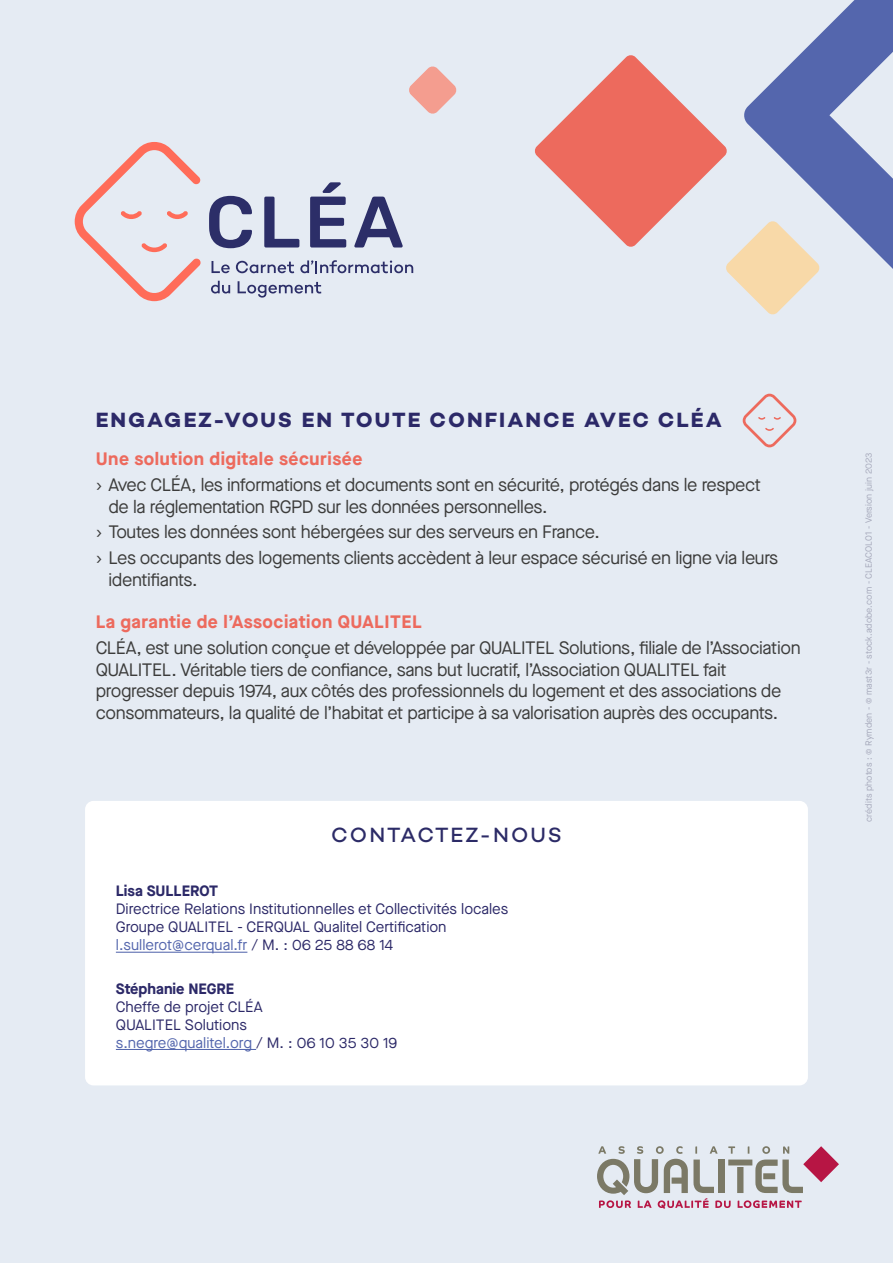
<style>
.page{position:relative;width:893px;height:1263px;background:#e5ebf3}
.page>*{position:absolute;margin:0;border:0;box-sizing:border-box;transform-origin:0 0}
.t1{font:700 21px "Campton";letter-spacing:.1em;color:#2c2968}
.t2{font:500 21px "Campton";letter-spacing:.09em;color:#2c2b67}
.t3{font:18px/25.8px "Maison Neue";letter-spacing:-.02em;color:#3c3c3b}
.t4{font:700 18px "Maison Neue";letter-spacing:.03em;color:#ed6a5d}
.t5{font:15px/18px "Maison Neue";color:#2c2968}
.t6{font:700 15px "Maison Neue";color:#2c2968}
.t7{font:9px "Maison Neue";letter-spacing:.01em;color:#a6a9bb}
.s1{font-weight:700;color:#ed6a5d}
.s2{font-family:"Acumin Variable Concept"}
.s3{color:#5466ad}
</style>
<div class="page">
<svg style="left:799px;top:0;width:94px;height:269px;fill:#5466ad"></svg>
<svg style="left:535px;top:55px;width:285px;height:260px"></svg>
<svg style="left:409px;top:66px;width:48px;height:48px"></svg>
<div style="left:85px;top:801px;width:723px;height:284px;background:#fff;border-radius:9px"></div>
<hr style="left:116px;top:952px;width:131px;height:1px;background:#5466ad">
<hr style="left:116px;top:1049px;width:140px;height:1px;background:#5466ad">
<svg style="left:743px;top:394px;width:53px;height:53px"></svg>
<svg style="left:597px;top:1146px;width:242px;height:63px"></svg>
<svg style="left:75px;top:142px;width:126px;height:159px"></svg>
<svg style="left:209px;top:196px;width:43px;height:52px"></svg>
<svg style="left:264px;top:197px;width:35px;height:50px"></svg>
<svg style="left:310px;top:182px;width:36px;height:65px"></svg>
<svg style="left:354px;top:197px;width:49px;height:50px"></svg>
<svg style="left:212px;top:261px;width:18px;height:12px"></svg>
<svg style="left:236px;top:261px;width:58px;height:12px"></svg>
<svg style="left:300px;top:260px;width:113px;height:13px"></svg>
<svg style="left:211px;top:281px;width:19px;height:12px"></svg>
<svg style="left:238px;top:281px;width:83px;height:17px"></svg>
<p class="t1" style="left:96px;top:406px;width:628px">ENGAGEZ-VOUS EN TOUTE CONFIANCE AVEC CLÉA</p>
<p class="t3" style="left:96px;top:446px;width:667px"><span class="s1">Une solution digitale sécurisée<br></span><span class="s2">›</span> Avec CLÉA, les informations et documents sont en sécurité, protégés dans le respect</p>
<p class="t3" style="left:96px;top:493px;width:684px;text-indent:13px">de la réglementation RGPD sur les données personnelles.<br><span class="s2">›</span> Toutes les données sont hébergées sur des serveurs en France.<br><span class="s2">›</span> Les occupants des logements clients accèdent à leur espace sécurisé en ligne via leurs</p>
<p class="t3" style="left:108px;top:566px;width:91px">identifiants.</p>
<p class="t4" style="left:96px;top:609px;width:328px">La garantie de l’Association QUALITEL</p>
<p class="t3" style="left:96px;top:637px;width:706px;line-height:21.6px">CLÉA, est une solution conçue et développée par QUALITEL Solutions, filiale de l’Association QUALITEL. Véritable tiers de confiance, sans but lucratif, l’Association QUALITEL fait progresser depuis 1974, aux côtés des professionnels du logement et des associations de consommateurs, la qualité de l’habitat et participe à sa valorisation auprès des occupants.</p>
<p class="t2" style="left:331px;top:822px;width:232px">CONTACTEZ-NOUS</p>
<p class="t6" style="left:116px;top:880px;width:104px">Lisa SULLEROT</p>
<p class="t5" style="left:116px;top:900px;width:394px">Directrice Relations Institutionnelles et Collectivités locales<br>Groupe QUALITEL - CERQUAL Qualitel Certification <span class="s3">l.sullerot@cerqual.fr</span> / M. : 06 25 88 68 14</p>
<p class="t6" style="left:116px;top:978px;width:120px">Stéphanie NEGRE</p>
<p class="t5" style="left:116px;top:997px;width:283px">Cheffe de projet CLÉA<br>QUALITEL Solutions<br><span class="s3">s.negre@qualitel.org</span> / M. : 06 10 35 30 19</p>
<p class="t7" style="left:863px;top:822px;width:370px;rotate:-90deg">crédits photos : © Rymden - © mast3r - stock.adobe.com - CLEACOL01 - Version juin 2023</p>
</div>
